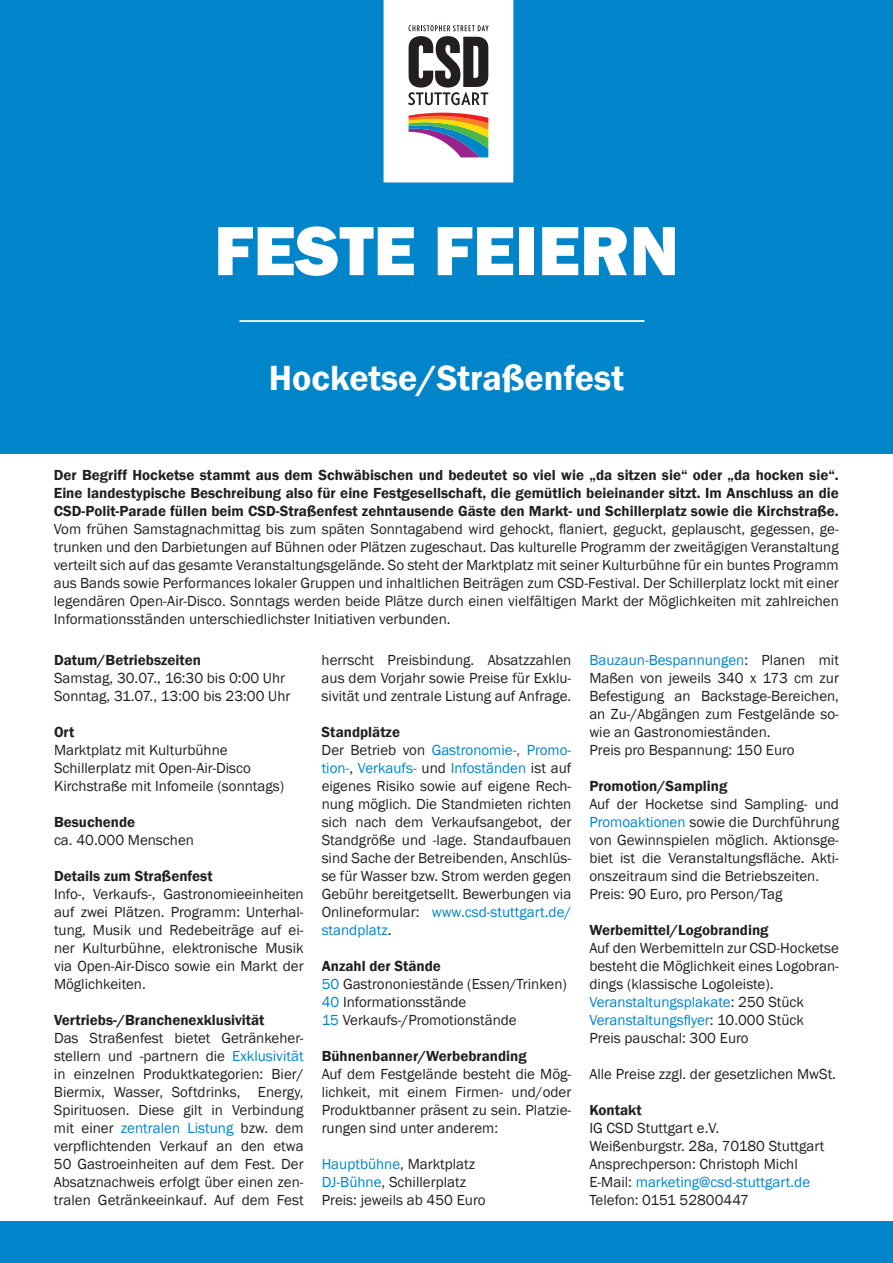
<style>
.page{position:relative;width:893px;height:1263px;background:#fff}
.page>*{position:absolute;margin:0;border:0;box-sizing:border-box;transform-origin:0 0}
.t1{font:800 72px "Franklin Gothic";color:#fff}
.t2{font:600 36px "Franklin Gothic";color:#fff}
.t3{font:15px/18px "Franklin Gothic";color:#231f20}
.t4{font:600 15px/18px "Franklin Gothic";color:#231f20;text-align:justify}
.s1{color:#0084ca}
.s2{font-weight:600}
.s3{color:#892890}
</style>
<div class="page">
<div style="left:0;top:0;width:893px;height:454px;background:#0084ca"></div>
<svg style="left:384px;top:0;width:129px;height:182px;background:#d3d1ce"></svg>
<div style="left:0;top:1222px;width:893px;height:41px;background:#0084ca"></div>
<hr style="left:239px;top:320px;width:405px;height:2px;background:#fff">
<h1 class="t1" style="left:214px;top:204px;width:466px">FESTE FEIERN</h1>
<h2 class="t2" style="left:269px;top:356px;width:357px">Hocketse/Straßenfest</h2>
<p class="t4" style="left:54px;top:467px;width:786px">Der Begriff Hocketse stammt aus dem Schwäbischen und bedeutet so viel wie „da sitzen sie“ oder „da hocken sie“.<br>Eine landestypische Beschreibung also für eine Festgesellschaft, die gemütlich beieinander sitzt. Im Anschluss an die CSD-Polit-Parade füllen beim CSD-Straßenfest zehntausende Gäste den Markt- und Schillerplatz sowie die Kirchstraße.</p>
<p class="t3" style="left:54px;top:521px;width:786px;text-align:justify">Vom frühen Samstagnachmittag bis zum späten Sonntagabend wird gehockt, flaniert, geguckt, geplauscht, gegessen, ge&shy;trunken und den Darbietungen auf Bühnen oder Plätzen zugeschaut. Das kulturelle Programm der zweitägigen Veranstaltung verteilt sich auf das gesamte Veranstaltungsgelände. So steht der Marktplatz mit seiner Kulturbühne für ein buntes Programm aus Bands sowie Performances lokaler Gruppen und inhaltlichen Beiträgen zum CSD-Festival. Der Schillerplatz lockt mit einer legendären Open-Air-Disco. Sonntags werden beide Plätze durch einen vielfältigen Markt der Möglichkeiten mit zahlreichen Informationsständen unterschiedlichster Initiativen verbunden.</p>
<p class="t4" style="left:54px;top:651px;width:149px">Datum/Betriebszeiten</p>
<p class="t3" style="left:54px;top:670px;width:238px">Samstag, 30.07., 16:30 bis 0:00 Uhr<br>Sonntag, 31.07., 13:00 bis 23:00 Uhr</p>
<p class="t4" style="left:54px;top:723px;width:22px">Ort</p>
<p class="t3" style="left:54px;top:742px;width:232px">Marktplatz mit Kulturbühne<br>Schillerplatz mit Open-Air-Disco<br>Kirchstraße mit Infomeile (sonntags)</p>
<p class="t4" style="left:54px;top:813px;width:83px">Besuchende</p>
<p class="t3" style="left:54px;top:832px;width:141px">ca. 40.000 Menschen</p>
<p class="t4" style="left:54px;top:867px;width:160px">Details zum Straßenfest</p>
<p class="t3" style="left:54px;top:886px;width:251px;text-align:justify">Info-, Verkaufs-, Gastronomieeinheiten auf zwei Plätzen. Programm: Unterhal&shy;tung, Musik und Redebeiträge auf ei&shy;ner Kulturbühne, elektronische Musik via Open-Air-Disco sowie ein Markt der Möglichkeiten.</p>
<p class="t4" style="left:54px;top:1011px;width:212px">Vertriebs-/Branchenexklusivität</p>
<p class="t3" style="left:54px;top:1030px;width:251px;text-align:justify">Das Straßenfest bietet Getränkeher&shy;stellern und -partnern die <span class="s1">Exklusivität </span>in einzelnen Produktkategorien: Bier/ Biermix, Wasser, Softdrinks, Energy, Spirituosen. Diese gilt in Verbindung mit einer <span class="s1">zentralen Listung</span> bzw. dem verpflichtenden Verkauf an den etwa 50 Gastroeinheiten auf dem Fest. Der Absatznachweis erfolgt über einen zen&shy;tralen Getränkeeinkauf. Auf dem Fest</p>
<p class="t3" style="left:322px;top:652px;width:251px;text-align:justify">herrscht Preisbindung. Absatzzahlen aus dem Vorjahr sowie Preise für Exklu&shy;sivität und zentrale Listung auf Anfrage.</p>
<p class="t3" style="left:322px;top:724px;width:251px"><span class="s2">Standplätze<br></span>Der Betrieb von <span class="s1">Gastronomie-</span><span class="s3">,</span> <span class="s1">Promo&shy;tion-</span>, <span class="s1">Verkaufs-</span> und <span class="s1">Infoständen</span> ist auf eigenes Risiko sowie auf eigene Rech&shy;nung möglich. Die Standmieten richten sich nach dem Verkaufsangebot, der Standgröße und -lage. Standaufbauen sind Sache der Betreibenden, Anschlüs&shy;se für Wasser bzw. Strom werden gegen Gebühr bereitgetsellt. Bewerbungen via Onlineformular: <span class="s1">www.csd-stuttgart.de/ standplatz</span>.</p>
<p class="t3" style="left:322px;top:958px;width:247px"><span class="s2">Anzahl der Stände<br></span><span class="s1">50</span> Gastrononiestände (Essen/Trinken)<br><span class="s1">40</span> Informationsstände<br><span class="s1">15</span> Verkaufs-/Promotionstände</p>
<p class="t4" style="left:322px;top:1047px;width:207px">Bühnenbanner/Werbebranding</p>
<p class="t3" style="left:322px;top:1066px;width:251px;text-align:justify">Auf dem Festgelände besteht die Mög&shy;lichkeit, mit einem Firmen- und/oder Produktbanner präsent zu sein. Platzie&shy;rungen sind unter anderem:</p>
<p class="t3" style="left:322px;top:1156px;width:165px"><span class="s1">Hauptbühne</span>, Marktplatz<br><span class="s1">DJ-Bühne</span>, Schillerplatz<br>Preis: jeweils ab 450 Euro</p>
<p class="t3" style="left:589px;top:652px;width:251px"><span class="s1">Bauzaun-Bespannungen</span>: Planen mit Maßen von jeweils 340 x 173 cm zur Befestigung an Backstage-Bereichen, an Zu-/Abgängen zum Festgelände so&shy;wie an Gastronomieständen.<br>Preis pro Bespannung: 150 Euro</p>
<p class="t4" style="left:589px;top:777px;width:139px">Promotion/Sampling</p>
<p class="t3" style="left:589px;top:796px;width:251px">Auf der Hocketse sind Sampling- und <span class="s1">Promoaktionen</span> sowie die Durchführung von Gewinnspielen möglich. Aktionsge&shy;biet ist die Veranstaltungsfläche. Akti&shy;onszeitraum sind die Betriebszeiten.<br>Preis: 90 Euro, pro Person/Tag</p>
<p class="t4" style="left:589px;top:921px;width:181px">Werbemittel/Logobranding</p>
<p class="t3" style="left:589px;top:940px;width:251px">Auf den Werbemitteln zur CSD-Hocketse besteht die Möglichkeit eines Logobran&shy;dings (klassische Logoleiste).<br><span class="s1">Veranstaltungsplakate</span>: 250 Stück <span class="s1">Veranstaltungsflyer</span>: 10.000 Stück Preis pauschal: 300 Euro</p>
<p class="t3" style="left:589px;top:1066px;width:248px">Alle Preise zzgl. der gesetzlichen MwSt.</p>
<p class="t4" style="left:589px;top:1101px;width:54px">Kontakt</p>
<p class="t3" style="left:589px;top:1120px;width:237px">IG CSD Stuttgart e.V.<br>Weißenburgstr. 28a, 70180 Stuttgart<br>Ansprechperson: Christoph Michl<br>E-Mail: <span class="s1">marketing@csd-stuttgart.de<br></span>Telefon: 0151 52800447</p>
</div>
